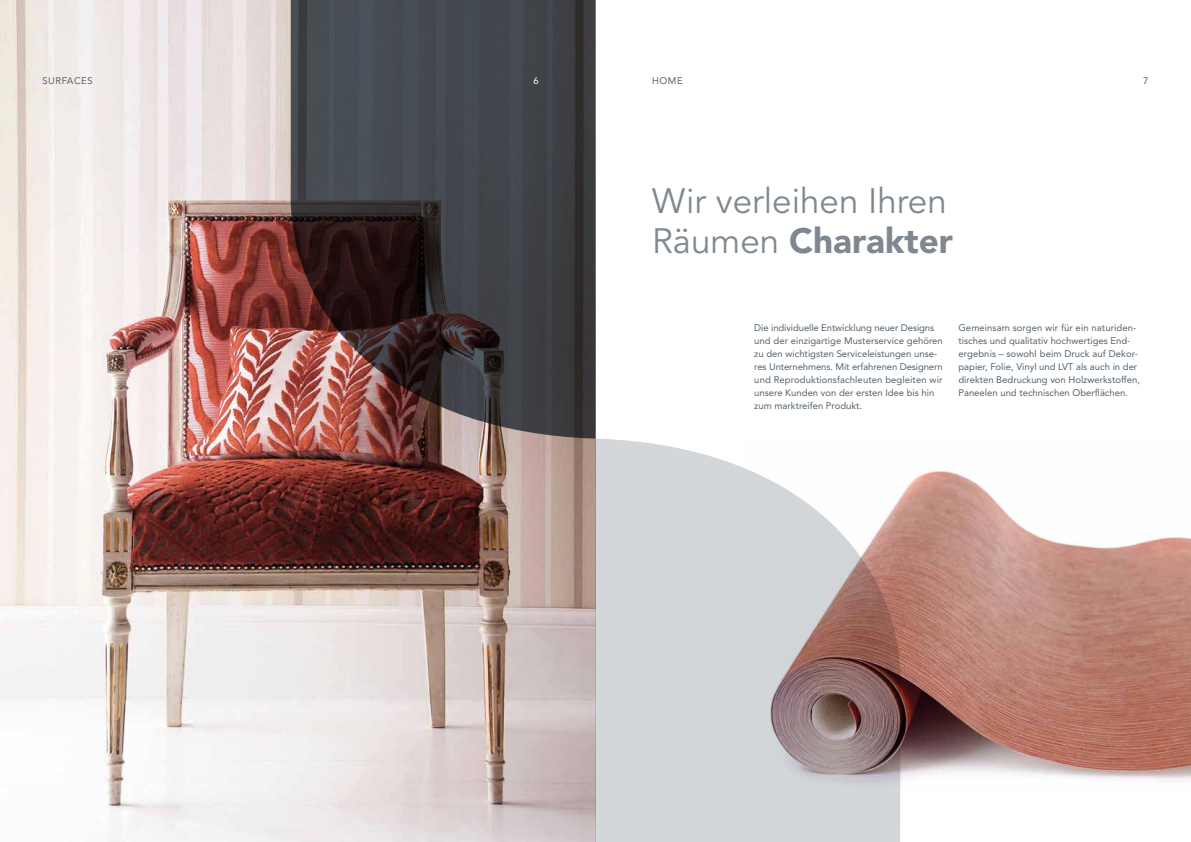
<style>
.page{position:relative;width:1191px;height:842px;background:#fff}
.page>*{position:absolute;margin:0;border:0;box-sizing:border-box;transform-origin:0 0}
.t1{font:35px/40px "Avenir LT Std";color:#7f8890}
.t2{font:9.5px/13px "Avenir LT Std";color:#54616c}
.t3{font:9.5px "Avenir LT Std";letter-spacing:.05em;color:#54616c}
.t4{font:9.5px "Avenir LT Std";color:#fff}
.s1{font-weight:900}
</style>
<div class="page">
<img style="left:0;top:0;width:595px;height:842px">
<img style="left:900px;top:470px;width:291px;height:326px">
<svg style="left:595px;top:439px;width:305px;height:403px;background:#ccc7c9"></svg>
<svg style="left:291px;top:0;width:304px;height:439px;background:#473f42"></svg>
<p class="t3" style="left:43px;top:75px;width:52px">SURFACES</p>
<p class="t4" style="left:533px;top:75px;width:7px">6</p>
<p class="t2" style="left:652px;top:74px;width:32px">HOME</p>
<p class="t2" style="left:1143px;top:74px;width:7px">7</p>
<h1 class="t1" style="left:652px;top:182px;width:302px">Wir verleihen Ihren<br>Räumen <span class="s1">Charakter</span></h1>
<p class="t2" style="left:754px;top:321px;width:190px">Die individuelle Entwicklung neuer Designs und der einzigartige Musterservice gehören zu den wichtigsten Serviceleistungen unse&shy;res Unternehmens. Mit erfahrenen Designern und Reproduktionsfachleuten begleiten wir unsere Kunden von der ersten Idee bis hin zum marktreifen Produkt.</p>
<p class="t2" style="left:958px;top:321px;width:183px">Gemeinsam sorgen wir für ein naturiden&shy;tisches und qualitativ hochwertiges End&shy;ergebnis – sowohl beim Druck auf Dekor&shy;papier, Folie, Vinyl und LVT als auch in der direkten Bedruckung von Holzwerkstoffen, Paneelen und technischen Oberflächen.</p>
</div>
